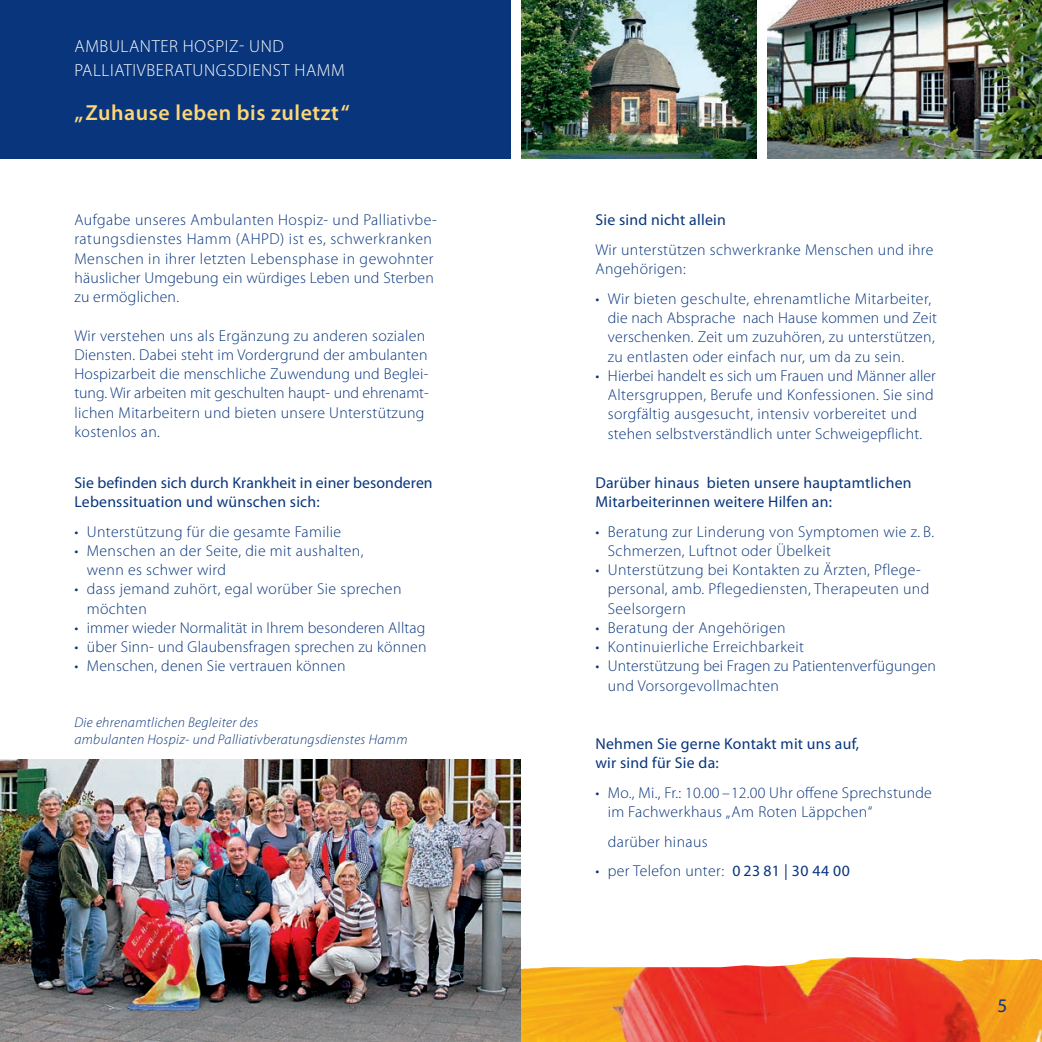
<style>
.page{position:relative;width:1042px;height:1042px;background:#fff}
.page>*{position:absolute;margin:0;border:0;box-sizing:border-box;transform-origin:0 0}
.t1{font:600 21.88px "Myriad Pro";letter-spacing:.025em;color:#fed676}
.t2{font:19.25px "Myriad Pro";color:#08357c}
.t3{font:300 17.5px "Myriad Pro";letter-spacing:.035em;color:#fff}
.t4{font:300 15.75px/19.2px "Myriad Pro";letter-spacing:.025em;color:#08357c}
.t5{font:15.75px/19.2px "Myriad Pro";letter-spacing:.015em;color:#08357c}
.t6{font:300 15.75px/19.2px "Myriad Pro";letter-spacing:.005em;color:#08357c}
.t7{font:italic 300 14px/17.5px "Myriad Pro";letter-spacing:.025em;color:#08357c}
.s1{font-weight:400}
</style>
<div class="page">
<div style="left:0;top:0;width:511px;height:159px;background:#08357c"></div>
<img style="left:521px;top:957px;width:521px;height:85px">
<img style="left:521px;top:0;width:235px;height:159px">
<img style="left:767px;top:0;width:275px;height:159px">
<img style="left:0;top:759px;width:521px;height:283px">
<p class="t3" style="left:75px;top:36px;width:22px">Ambulanter</p>
<p class="t3" style="left:183px;top:36px;width:33px">Hospiz</p>
<p class="t3" style="left:239px;top:36px;width:22px">- und</p>
<p class="t3" style="left:75px;top:61px;width:18px">Palliativberatungsdienst</p>
<p class="t3" style="left:294px;top:61px;width:25px">Hamm</p>
<h1 class="t1" style="left:74px;top:101px;width:277px">„Zuhause leben bis zuletzt“</h1>
<p class="t4" style="left:74px;top:211px;width:364px">Aufgabe unseres Ambulanten Hospiz- und Palliativbe&shy;ratungsdienstes Hamm (AHPD) ist es, schwerkranken Menschen in ihrer letzten Lebensphase in gewohnter häuslicher Umgebung ein würdiges Leben und Sterben zu ermöglichen.</p>
<p class="t4" style="left:74px;top:326px;width:356px">Wir verstehen uns als Ergänzung zu anderen sozialen Diensten. Dabei steht im Vordergrund der ambulanten Hospizarbeit die menschliche Zuwendung und Beglei&shy;tung. Wir arbeiten mit geschulten haupt- und ehrenamt&shy;lichen Mitarbeitern und bieten unsere Unterstützung kostenlos an.</p>
<p class="t5" style="left:74px;top:473px;width:360px">Sie befinden sich durch Krankheit in einer besonderen<br>Lebenssituation und wünschen sich:</p>
<p class="t4" style="left:74px;top:522px;width:268px">• Unterstützung für die gesamte Familie</p>
<p class="t4" style="left:87px;top:541px;width:278px;text-indent:-12px">• Menschen an der Seite, die mit aushalten, wenn es schwer wird</p>
<p class="t4" style="left:87px;top:580px;width:316px;text-indent:-12px">• dass jemand zuhört, egal worüber Sie sprechen möchten</p>
<p class="t6" style="left:74px;top:618px;width:352px">• immer wieder Normalität in Ihrem besonderen Alltag</p>
<p class="t4" style="left:74px;top:637px;width:354px">• über Sinn- und Glaubensfragen sprechen zu können</p>
<p class="t4" style="left:74px;top:657px;width:273px">• Menschen, denen Sie vertrauen können</p>
<p class="t7" style="left:74px;top:714px;width:334px">Die ehrenamtlichen Begleiter des<br>ambulanten Hospiz- und Palliativberatungsdienstes Hamm</p>
<p class="t5" style="left:595px;top:211px;width:132px">Sie sind nicht allein</p>
<p class="t4" style="left:595px;top:240px;width:339px">Wir unterstützen schwerkranke Menschen und ihre<br>Angehörigen:</p>
<p class="t4" style="left:608px;top:289px;width:331px;text-indent:-12px">• Wir bieten geschulte, ehrenamtliche Mitarbeiter, die nach Absprache nach Hause kommen und Zeit verschenken. Zeit um zuzuhören, zu unterstützen, zu entlasten oder einfach nur, um da zu sein.</p>
<p class="t4" style="left:608px;top:366px;width:330px;text-indent:-12px">• Hierbei handelt es sich um Frauen und Männer aller Altersgruppen, Berufe und Konfessionen. Sie sind sorgfältig ausgesucht, intensiv vorbereitet und stehen selbstverständlich unter Schweigepflicht.</p>
<p class="t5" style="left:595px;top:473px;width:318px">Darüber hinaus bieten unsere hauptamtlichen<br>Mitarbeiterinnen weitere Hilfen an:</p>
<p class="t4" style="left:608px;top:522px;width:328px;text-indent:-12px">• Beratung zur Linderung von Symptomen wie z. B.<br>Schmerzen, Luftnot oder Übelkeit</p>
<p class="t4" style="left:608px;top:560px;width:323px;text-indent:-12px">• Unterstützung bei Kontakten zu Ärzten, Pflege&shy;personal, amb. Pflegediensten, Therapeuten und<br>Seelsorgern</p>
<p class="t4" style="left:595px;top:618px;width:192px">• Beratung der Angehörigen</p>
<p class="t4" style="left:595px;top:637px;width:210px">• Kontinuierliche Erreichbarkeit</p>
<p class="t6" style="left:608px;top:657px;width:329px;text-indent:-12px">• Unterstützung bei Fragen zu Patientenverfügungen und Vorsorgevollmachten</p>
<p class="t5" style="left:595px;top:734px;width:265px">Nehmen Sie gerne Kontakt mit uns auf, wir sind für Sie da:</p>
<p class="t4" style="left:608px;top:783px;width:325px;text-indent:-12px">• Mo., Mi., Fr.: 10.00 –12.00 Uhr offene Sprechstunde im Fachwerkhaus „Am Roten Läppchen“</p>
<p class="t4" style="left:608px;top:832px;width:101px">darüber hinaus</p>
<p class="t4" style="left:595px;top:861px;width:256px">• per Telefon unter: <span class="s1">0 23 81 | 30 44 00</span></p>
<p class="t2" style="left:997px;top:994px;width:11px">5</p>
</div>
